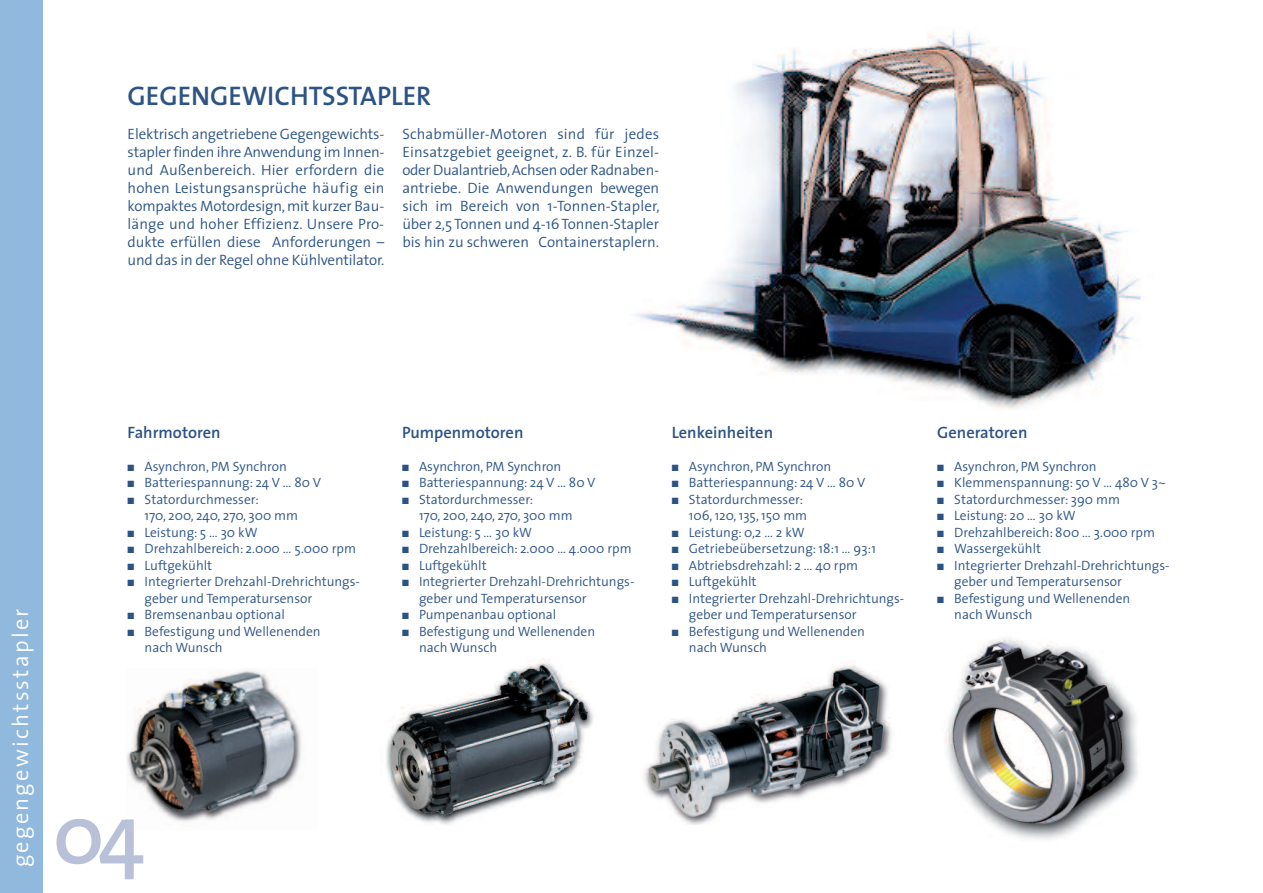
<style>
.page{position:relative;width:1263px;height:893px;background:#fff}
.page>*{position:absolute;margin:0;border:0;box-sizing:border-box;transform-origin:0 0}
.t1{font:600 27px "The Sans";color:#2c5385}
.t2{font:300 22.5px "The Sans";letter-spacing:.1em;color:#fff}
.t3{font:600 16.5px "The Sans";color:#2c5385}
.t4{font:300 15px/18px "The Sans";letter-spacing:-.005em;color:#2c5385;text-align:justify}
.t5{font:300 13.5px/16.5px "The Sans";color:#2c5385}
</style>
<div class="page">
<div style="left:0;top:0;width:43px;height:893px;background:#91b8dd"></div>
<img style="left:386px;top:659px;width:208px;height:166px">
<img style="left:945px;top:639px;width:193px;height:201px">
<img style="left:127px;top:670px;width:175px;height:152px">
<img style="left:633px;top:29px;width:508px;height:380px">
<svg style="left:56px;top:819px;width:87px;height:60px"></svg>
<img style="left:644px;top:662px;width:248px;height:163px">
<h2 class="t2" style="left:13px;top:867px;width:260px;rotate:-90deg">gegengewichtsstapler</h2>
<h1 class="t1" style="left:128px;top:85px;width:305px">GEGENGEWICHTSSTAPLER</h1>
<p class="t4" style="left:128px;top:126px;width:258px">Elektrisch angetriebene Gegengewichts&shy;stapler finden ihre Anwendung im Innen&shy;und Außenbereich. Hier erfordern die hohen Leistungsansprüche häufig ein kompaktes Motordesign,mit kurzer Bau&shy;länge und hoher Effizienz. Unsere Pro&shy;dukte erfüllen diese Anforderungen – und das in der Regel ohne Kühlventilator.</p>
<p class="t4" style="left:402px;top:126px;width:259px">Schabmüller-Motoren sind für jedes Einsatzgebiet geeignet, z. B. für Einzel&shy;oder Dualantrieb,Achsen oder Radnaben&shy;antriebe. Die Anwendungen bewegen sich im Bereich von 1-Tonnen-Stapler, über 2,5 Tonnen und 4-16Tonnen-Stapler bis hin zu schweren Containerstaplern.</p>
<p class="t3" style="left:128px;top:426px;width:95px">Fahrmotoren</p>
<p class="t5" style="left:128px;top:459px;width:161px">■ Asynchron, PM Synchron</p>
<p class="t5" style="left:128px;top:476px;width:195px">■ Batteriespannung: 24 V … 80 V</p>
<p class="t5" style="left:145px;top:492px;width:155px;text-indent:-17px">■ Statordurchmesser:<br>170, 200, 240, 270, 300 mm</p>
<p class="t5" style="left:128px;top:525px;width:131px">■ Leistung: 5 … 30 kW</p>
<p class="t5" style="left:128px;top:542px;width:230px">■ Drehzahlbereich: 2.000 … 5.000 rpm</p>
<p class="t5" style="left:128px;top:558px;width:86px">■ Luftgekühlt</p>
<p class="t5" style="left:145px;top:575px;width:217px;text-indent:-17px">■ Integrierter Drehzahl-Drehrichtungs&shy;geber und Temperatursensor</p>
<p class="t5" style="left:128px;top:608px;width:159px">■ Bremsenanbau optional</p>
<p class="t5" style="left:145px;top:624px;width:178px;text-indent:-17px">■ Befestigung und Wellenenden nach Wunsch</p>
<p class="t3" style="left:402px;top:426px;width:123px">Pumpenmotoren</p>
<p class="t5" style="left:402px;top:459px;width:161px">■ Asynchron, PM Synchron</p>
<p class="t5" style="left:402px;top:476px;width:195px">■ Batteriespannung: 24 V … 80 V</p>
<p class="t5" style="left:419px;top:492px;width:155px;text-indent:-17px">■ Statordurchmesser:<br>170, 200, 240, 270, 300 mm</p>
<p class="t5" style="left:402px;top:525px;width:131px">■ Leistung: 5 … 30 kW</p>
<p class="t5" style="left:402px;top:542px;width:231px">■ Drehzahlbereich: 2.000 … 4.000 rpm</p>
<p class="t5" style="left:402px;top:558px;width:86px">■ Luftgekühlt</p>
<p class="t5" style="left:419px;top:575px;width:217px;text-indent:-17px">■ Integrierter Drehzahl-Drehrichtungs&shy;geber und Temperatursensor</p>
<p class="t5" style="left:402px;top:608px;width:156px">■ Pumpenanbau optional</p>
<p class="t5" style="left:419px;top:624px;width:178px;text-indent:-17px">■ Befestigung und Wellenenden nach Wunsch</p>
<p class="t3" style="left:672px;top:426px;width:103px">Lenkeinheiten</p>
<p class="t5" style="left:672px;top:459px;width:161px">■ Asynchron, PM Synchron</p>
<p class="t5" style="left:672px;top:476px;width:195px">■ Batteriespannung: 24 V … 80 V</p>
<p class="t5" style="left:689px;top:492px;width:120px;text-indent:-17px">■ Statordurchmesser:<br>106, 120, 135, 150 mm</p>
<p class="t5" style="left:672px;top:525px;width:134px">■ Leistung: 0,2 … 2 kW</p>
<p class="t5" style="left:672px;top:542px;width:206px">■ Getriebeübersetzung: 18:1 … 93:1</p>
<p class="t5" style="left:672px;top:558px;width:188px">■ Abtriebsdrehzahl: 2 … 40 rpm</p>
<p class="t5" style="left:672px;top:575px;width:86px">■ Luftgekühlt</p>
<p class="t5" style="left:689px;top:591px;width:217px;text-indent:-17px">■ Integrierter Drehzahl-Drehrichtungs&shy;geber und Temperatursensor</p>
<p class="t5" style="left:689px;top:624px;width:178px;text-indent:-17px">■ Befestigung und Wellenenden nach Wunsch</p>
<p class="t3" style="left:937px;top:426px;width:92px">Generatoren</p>
<p class="t5" style="left:937px;top:459px;width:161px">■ Asynchron, PM Synchron</p>
<p class="t5" style="left:937px;top:476px;width:230px">■ Klemmenspannung: 50 V … 480 V 3~</p>
<p class="t5" style="left:937px;top:492px;width:184px">■ Statordurchmesser: 390 mm</p>
<p class="t5" style="left:937px;top:509px;width:140px">■ Leistung: 20 … 30 kW</p>
<p class="t5" style="left:937px;top:525px;width:219px">■ Drehzahlbereich: 800 … 3.000 rpm</p>
<p class="t5" style="left:937px;top:542px;width:105px">■ Wassergekühlt</p>
<p class="t5" style="left:954px;top:558px;width:217px;text-indent:-17px">■ Integrierter Drehzahl-Drehrichtungs&shy;geber und Temperatursensor</p>
<p class="t5" style="left:954px;top:591px;width:178px;text-indent:-17px">■ Befestigung und Wellenenden nach Wunsch</p>
</div>
